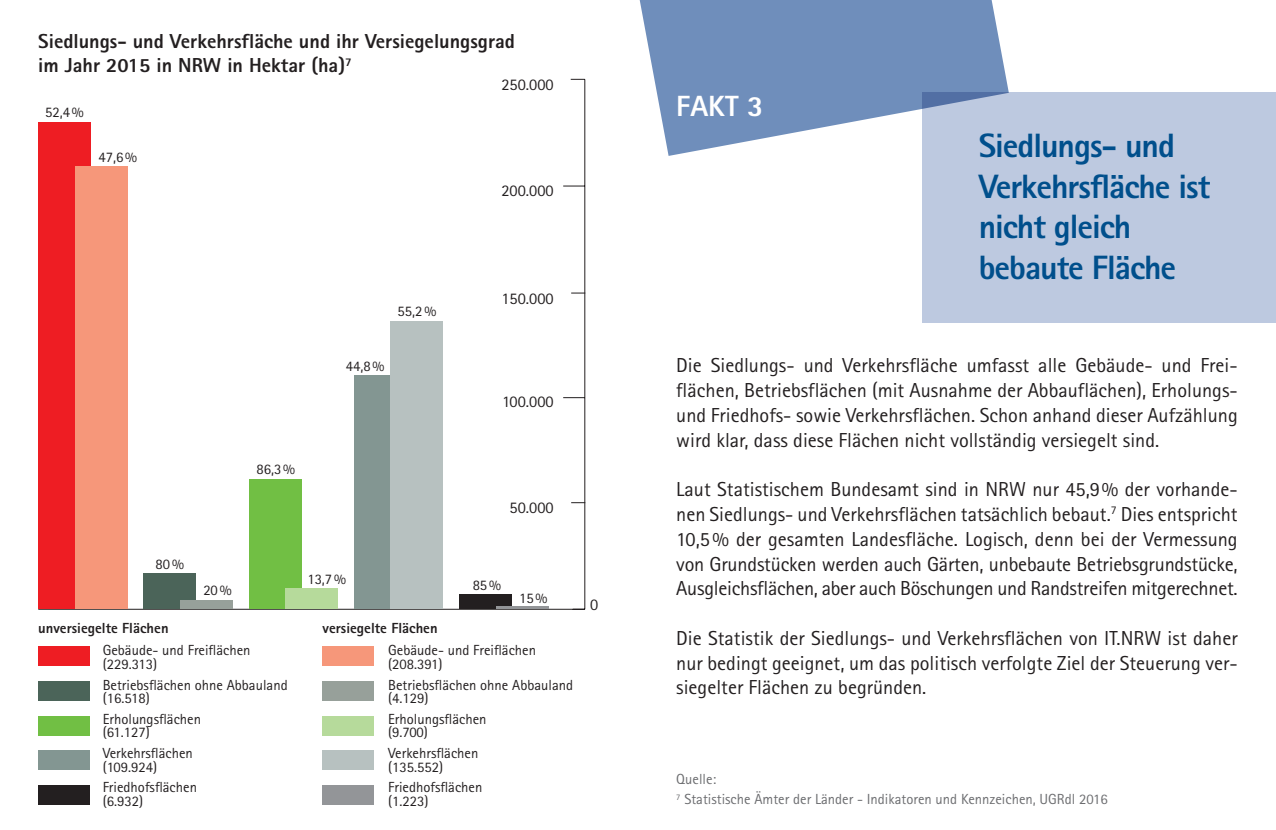
<style>
.page{position:relative;width:1276px;height:830px;background:#fff}
.page>*{position:absolute;margin:0;border:0;box-sizing:border-box;transform-origin:0 0}
.t1{font:800 33.75px/40.5px "Rotis Sans Serif Pro";letter-spacing:-.03em;color:#004f8c}
.t2{font:800 29.25px "Rotis Sans Serif Pro";color:#fff}
.t3{font:20.25px/24.8px "Rotis Sans Serif Pro";color:#231f20;text-align:justify}
.t4{font:800 20.25px/24.3px "Rotis Sans Serif Pro";color:#231f20}
.t5{font:16.2px "Rotis Sans Serif Pro";color:#231f20}
.t6{font:14.62px/13.5px "Rotis Sans Serif Pro";color:#231f20}
.t7{font:14.62px/20.7px "Rotis Sans Serif Pro";color:#6c6d70}
.t8{font:800 14.62px "Rotis Sans Serif Pro";color:#231f20}
</style>
<div class="page">
<hr style="left:584px;top:79px;width:1px;height:530px;background:#231f20">
<svg style="left:563px;top:397px;width:21px;height:1px"></svg>
<svg style="left:563px;top:185px;width:21px;height:1px"></svg>
<svg style="left:571px;top:79px;width:13px;height:1px"></svg>
<hr style="left:38px;top:608px;width:547px;height:1px;background:#231f20">
<div style="left:922px;top:93px;width:354px;height:230px;background:#bdc9e0"></div>
<svg style="left:639px;top:0;width:370px;height:156px;fill:#6f8ebb"></svg>
<div style="left:38px;top:122px;width:53px;height:486px;background:#ee1d23"></div>
<div style="left:75px;top:166px;width:52px;height:442px;background:#f6977a"></div>
<div style="left:144px;top:573px;width:52px;height:35px;background:#4b6459"></div>
<div style="left:180px;top:599px;width:53px;height:9px;background:#97a09a"></div>
<div style="left:249px;top:479px;width:53px;height:129px;background:#71bf44"></div>
<div style="left:285px;top:588px;width:52px;height:20px;background:#b6da9b"></div>
<div style="left:354px;top:375px;width:53px;height:233px;background:#839692"></div>
<div style="left:391px;top:321px;width:52px;height:287px;background:#b7c1c0"></div>
<div style="left:460px;top:593px;width:52px;height:15px;background:#231f20"></div>
<hr style="left:496px;top:606px;width:52px;height:2px;background:#939598">
<svg style="left:571px;top:292px;width:14px;height:1px"></svg>
<svg style="left:571px;top:502px;width:14px;height:1px"></svg>
<div style="left:38px;top:681px;width:51px;height:19px;background:#4b6459"></div>
<div style="left:38px;top:750px;width:51px;height:19px;background:#839692"></div>
<div style="left:38px;top:784px;width:51px;height:20px;background:#231f20"></div>
<div style="left:38px;top:715px;width:51px;height:19px;background:#71bf44"></div>
<div style="left:38px;top:646px;width:51px;height:19px;background:#ee1d23"></div>
<div style="left:322px;top:646px;width:51px;height:19px;background:#f6977a"></div>
<div style="left:322px;top:681px;width:51px;height:19px;background:#97a09a"></div>
<div style="left:322px;top:750px;width:51px;height:19px;background:#b7c1c0"></div>
<div style="left:322px;top:784px;width:51px;height:20px;background:#939598"></div>
<div style="left:322px;top:715px;width:51px;height:19px;background:#b6da9b"></div>
<p class="t4" style="left:38px;top:29px;width:478px">Siedlungs- und Verkehrsfläche und ihr Versiegelungsgrad im Jahr 2015 in NRW in Hektar (ha)<sup>7</sup></p>
<p class="t6" style="left:45px;top:106px;width:40px">52,4%</p>
<p class="t6" style="left:98px;top:150px;width:40px">47,6%</p>
<p class="t5" style="left:501px;top:75px;width:54px">250.000</p>
<p class="t5" style="left:501px;top:181px;width:54px">200.000</p>
<p class="t6" style="left:397px;top:304px;width:40px">55,2%</p>
<p class="t6" style="left:346px;top:359px;width:40px">44,8%</p>
<p class="t5" style="left:501px;top:288px;width:54px">150.000</p>
<p class="t5" style="left:502px;top:391px;width:53px">100.000</p>
<p class="t6" style="left:256px;top:462px;width:40px">86,3%</p>
<p class="t5" style="left:509px;top:498px;width:46px">50.000</p>
<p class="t6" style="left:156px;top:557px;width:30px">80%</p>
<p class="t6" style="left:203px;top:583px;width:30px">20%</p>
<p class="t6" style="left:307px;top:572px;width:40px">13,7%</p>
<p class="t6" style="left:473px;top:578px;width:30px">85%</p>
<p class="t6" style="left:519px;top:591px;width:30px">15%</p>
<p class="t8" style="left:38px;top:618px;width:132px">unversiegelte Flächen</p>
<p class="t8" style="left:322px;top:618px;width:117px">versiegelte Flächen</p>
<p class="t6" style="left:103px;top:643px;width:149px">Gebäude- und Freiflächen (229.313)</p>
<p class="t6" style="left:103px;top:677px;width:186px">Betriebsflächen ohne Abbauland (16.518)</p>
<p class="t6" style="left:103px;top:712px;width:100px">Erholungsflächen (61.127)</p>
<p class="t6" style="left:103px;top:746px;width:92px">Verkehrsflächen (109.924)</p>
<p class="t6" style="left:103px;top:780px;width:96px">Friedhofsflächen (6.932)</p>
<p class="t6" style="left:388px;top:643px;width:149px">Gebäude- und Freiflächen (208.391)</p>
<p class="t6" style="left:388px;top:677px;width:186px">Betriebsflächen ohne Abbauland (4.129)</p>
<p class="t6" style="left:388px;top:712px;width:100px">Erholungsflächen (9.700)</p>
<p class="t6" style="left:388px;top:746px;width:92px">Verkehrsflächen (135.552)</p>
<p class="t6" style="left:388px;top:780px;width:96px">Friedhofsflächen (1.223)</p>
<p class="t5" style="left:590px;top:594px;width:10px">0</p>
<h2 class="t2" style="left:676px;top:87px;width:89px">FAKT 3</h2>
<h1 class="t1" style="left:978px;top:125px;width:233px">Siedlungs- und<br>Verkehrsfläche ist nicht gleich bebaute Fläche</h1>
<p class="t3" style="left:676px;top:353px;width:563px">Die Siedlungs- und Verkehrsfläche umfasst alle Gebäude- und Frei&shy;flächen, Betriebsflächen (mit Ausnahme der Abbauflächen), Erholungs&shy;und Friedhofs- sowie Verkehrsflächen. Schon anhand dieser Aufzählung wird klar, dass diese Flächen nicht vollständig versiegelt sind.</p>
<p class="t3" style="left:676px;top:477px;width:563px">Laut Statistischem Bundesamt sind in NRW nur 45,9% der vorhande&shy;nen Siedlungs- und Verkehrsflächen tatsächlich bebaut.<sup>7</sup> Dies entspricht 10,5% der gesamten Landesfläche. Logisch, denn bei der Vermessung von Grundstücken werden auch Gärten, unbebaute Betriebsgrundstücke, Ausgleichsflächen, aber auch Böschungen und Randstreifen mitgerechnet.</p>
<p class="t3" style="left:676px;top:625px;width:563px">Die Statistik der Siedlungs- und Verkehrsflächen von IT.NRW ist daher nur bedingt geeignet, um das politisch verfolgte Ziel der Steuerung ver&shy;siegelter Flächen zu begründen.</p>
<p class="t7" style="left:676px;top:768px;width:433px">Quelle:<br><sup>7</sup> Statistische Ämter der Länder - Indikatoren und Kennzeichen, UGRdl 2016</p>
</div>
